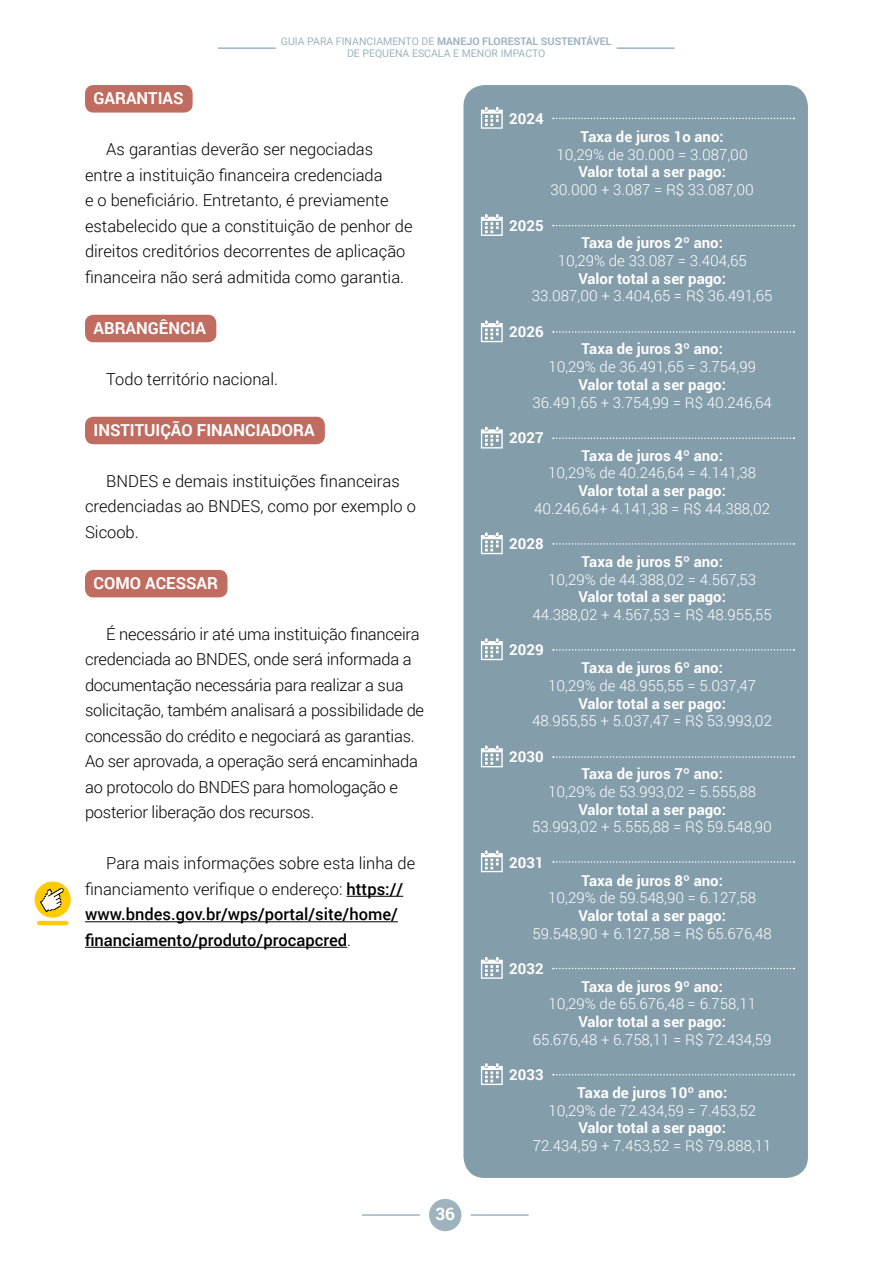
<style>
.page{position:relative;width:893px;height:1263px;background:#fff}
.page>*{position:absolute;margin:0;border:0;box-sizing:border-box;transform-origin:0 0}
.t1{font:700 17.25px "Roboto";color:#fff}
.t2{font:300 16.5px/25.5px "Roboto";letter-spacing:-.01em;color:#000}
.t3{font:500 16.5px/25.5px "Roboto";color:#000}
.t4{font:700 16.5px "Roboto";color:#fff}
.t5{font:300 15px "Roboto";color:#fff}
.t6{font:700 15px "Roboto";color:#fff}
.t7{font:10.5px/12px "Roboto";color:#9eb3be;text-align:center}
.s1{font-weight:700}
.s2{font-weight:300}
</style>
<div class="page">
<div style="left:429px;top:1199px;width:32px;height:32px;background:#9eb3be;border-radius:50%"></div>
<hr style="left:471px;top:1214px;width:58px;height:2px;background:#9eb3be">
<hr style="left:362px;top:1214px;width:58px;height:2px;background:#9eb3be">
<hr style="left:617px;top:47px;width:57px;height:2px;background:#9eb3be">
<hr style="left:218px;top:47px;width:58px;height:2px;background:#9eb3be">
<div style="left:85px;top:570px;width:142px;height:27px;background:#c06c60;border-radius:9px"></div>
<div style="left:85px;top:417px;width:240px;height:27px;background:#c06c60;border-radius:9px"></div>
<div style="left:85px;top:85px;width:108px;height:28px;background:#c06c60;border-radius:9px"></div>
<div style="left:85px;top:315px;width:131px;height:27px;background:#c06c60;border-radius:9px"></div>
<div style="left:463px;top:85px;width:345px;height:1093px;background:#849daa;border-radius:21px"></div>
<svg style="left:481px;top:107px;width:22px;height:22px"></svg>
<svg style="left:553px;top:118px;width:241px;height:1px"></svg>
<svg style="left:481px;top:214px;width:22px;height:22px"></svg>
<svg style="left:553px;top:225px;width:241px;height:1px"></svg>
<svg style="left:481px;top:320px;width:22px;height:22px"></svg>
<svg style="left:553px;top:331px;width:241px;height:2px"></svg>
<svg style="left:481px;top:427px;width:22px;height:21px"></svg>
<svg style="left:553px;top:437px;width:241px;height:2px"></svg>
<svg style="left:481px;top:532px;width:22px;height:22px"></svg>
<svg style="left:553px;top:543px;width:241px;height:2px"></svg>
<svg style="left:481px;top:638px;width:22px;height:22px"></svg>
<svg style="left:553px;top:649px;width:241px;height:2px"></svg>
<svg style="left:481px;top:745px;width:22px;height:22px"></svg>
<svg style="left:553px;top:756px;width:241px;height:2px"></svg>
<svg style="left:481px;top:850px;width:22px;height:22px"></svg>
<svg style="left:553px;top:861px;width:241px;height:2px"></svg>
<svg style="left:481px;top:957px;width:22px;height:22px"></svg>
<svg style="left:553px;top:968px;width:241px;height:1px"></svg>
<svg style="left:481px;top:1063px;width:22px;height:22px"></svg>
<svg style="left:553px;top:1074px;width:241px;height:1px"></svg>
<hr style="left:346px;top:896px;width:57px;height:1px;background:#000">
<hr style="left:85px;top:921px;width:313px;height:1px;background:#000">
<hr style="left:85px;top:947px;width:262px;height:1px;background:#000">
<div style="left:35px;top:881px;width:36px;height:37px;background:#ffcb05;border-radius:50%"></div>
<svg style="left:40px;top:888px;width:24px;height:24px"></svg>
<hr style="left:37px;top:921px;width:31px;height:4px;background:#ffcb05;border-radius:2px">
<p class="t7" style="left:281px;top:35px;width:332px">GUIA PARA FINANCIAMENTO DE <span class="s1">MANEJO FLORESTAL SUSTENTÁVEL<br></span>DE PEQUENA ESCALA E MENOR IMPACTO</p>
<p class="t4" style="left:94px;top:87px;width:22px">Garantias</p>
<p class="t2" style="left:85px;top:136px;width:329px;text-indent:21px">As garantias deverão ser negociadas entre a instituição financeira credenciada<br>e o beneficiário. Entretanto, é previamente estabelecido que a constituição de penhor de direitos creditórios decorrentes de aplicação financeira não será admitida como garantia.</p>
<p class="t4" style="left:94px;top:316px;width:23px">Abrang</p>
<p class="t4" style="left:159px;top:316px;width:20px">ência</p>
<p class="t2" style="left:106px;top:366px;width:173px">Todo território nacional.</p>
<p class="t4" style="left:94px;top:418px;width:15px">Institui</p>
<p class="t4" style="left:160px;top:418px;width:48px">ção financiadora</p>
<p class="t2" style="left:85px;top:468px;width:332px;text-indent:21px">BNDES e demais instituições financeiras credenciadas ao BNDES, como por exemplo o<br>Sicoob.</p>
<p class="t4" style="left:94px;top:571px;width:24px">Como</p>
<p class="t4" style="left:145px;top:571px;width:12px">acessar</p>
<p class="t2" style="left:85px;top:621px;width:341px;text-indent:21px">É necessário ir até uma instituição financeira credenciada ao BNDES, onde será informada a documentação necessária para realizar a sua solicitação, também analisará a possibilidade de concessão do crédito e negociará as garantias.<br>Ao ser aprovada, a operação será encaminhada ao protocolo do BNDES para homologação e posterior liberação dos recursos.</p>
<p class="t3" style="left:85px;top:850px;width:332px;text-indent:21px"><span class="s2">Para mais informações sobre esta linha de financiamento verifique o endereço:</span> https:// www.bndes.gov.br/wps/portal/site/home/ financiamento/produto/procapcred<span class="s2">.</span></p>
<p class="t1" style="left:435px;top:1202px;width:21px">36</p>
<p class="t6" style="left:509px;top:108px;width:36px">2024</p>
<p class="t6" style="left:581px;top:126px;width:145px">Taxa de juros 1o ano:</p>
<p class="t5" style="left:557px;top:144px;width:193px">10,29% de 30.000 = 3.087,00</p>
<p class="t6" style="left:578px;top:162px;width:149px">Valor total a ser pago:</p>
<p class="t5" style="left:550px;top:179px;width:205px">30.000 + 3.087 = R$ 33.087,00</p>
<p class="t6" style="left:509px;top:215px;width:36px">2025</p>
<p class="t6" style="left:581px;top:232px;width:143px">Taxa de juros 2º ano:</p>
<p class="t5" style="left:558px;top:250px;width:190px">10,29% de 33.087 = 3.404,65</p>
<p class="t6" style="left:578px;top:268px;width:149px">Valor total a ser pago:</p>
<p class="t5" style="left:532px;top:286px;width:242px">33.087,00 + 3.404,65 = R$ 36.491,65</p>
<p class="t6" style="left:509px;top:321px;width:36px">2026</p>
<p class="t6" style="left:581px;top:339px;width:143px">Taxa de juros 3º ano:</p>
<p class="t5" style="left:548px;top:356px;width:209px">10,29% de 36.491,65 = 3.754,99</p>
<p class="t6" style="left:578px;top:374px;width:149px">Valor total a ser pago:</p>
<p class="t5" style="left:533px;top:392px;width:241px">36.491,65 + 3.754,99 = R$ 40.246,64</p>
<p class="t6" style="left:509px;top:427px;width:36px">2027</p>
<p class="t6" style="left:581px;top:445px;width:143px">Taxa de juros 4º ano:</p>
<p class="t5" style="left:548px;top:463px;width:210px">10,29% de 40.246,64 = 4.141,38</p>
<p class="t6" style="left:578px;top:480px;width:149px">Valor total a ser pago:</p>
<p class="t5" style="left:534px;top:498px;width:238px">40.246,64+ 4.141,38 = R$ 44.388,02</p>
<p class="t6" style="left:509px;top:533px;width:36px">2028</p>
<p class="t6" style="left:581px;top:551px;width:143px">Taxa de juros 5º ano:</p>
<p class="t5" style="left:548px;top:569px;width:210px">10,29% de 44.388,02 = 4.567,53</p>
<p class="t6" style="left:578px;top:586px;width:149px">Valor total a ser pago:</p>
<p class="t5" style="left:532px;top:604px;width:241px">44.388,02 + 4.567,53 = R$ 48.955,55</p>
<p class="t6" style="left:509px;top:639px;width:36px">2029</p>
<p class="t6" style="left:581px;top:657px;width:143px">Taxa de juros 6º ano:</p>
<p class="t5" style="left:548px;top:675px;width:210px">10,29% de 48.955,55 = 5.037,47</p>
<p class="t6" style="left:578px;top:693px;width:149px">Valor total a ser pago:</p>
<p class="t5" style="left:532px;top:710px;width:241px">48.955,55 + 5.037,47 = R$ 53.993,02</p>
<p class="t6" style="left:509px;top:746px;width:36px">2030</p>
<p class="t6" style="left:581px;top:763px;width:143px">Taxa de juros 7º ano:</p>
<p class="t5" style="left:548px;top:781px;width:210px">10,29% de 53.993,02 = 5.555,88</p>
<p class="t6" style="left:578px;top:799px;width:149px">Valor total a ser pago:</p>
<p class="t5" style="left:532px;top:817px;width:241px">53.993,02 + 5.555,88 = R$ 59.548,90</p>
<p class="t6" style="left:509px;top:852px;width:36px">2031</p>
<p class="t6" style="left:581px;top:870px;width:143px">Taxa de juros 8º ano:</p>
<p class="t5" style="left:548px;top:887px;width:210px">10,29% de 59.548,90 = 6.127,58</p>
<p class="t6" style="left:578px;top:905px;width:149px">Valor total a ser pago:</p>
<p class="t5" style="left:532px;top:923px;width:241px">59.548,90 + 6.127,58 = R$ 65.676,48</p>
<p class="t6" style="left:509px;top:958px;width:36px">2032</p>
<p class="t6" style="left:581px;top:976px;width:143px">Taxa de juros 9º ano:</p>
<p class="t5" style="left:548px;top:994px;width:209px">10,29% de 65.676,48 = 6.758,11</p>
<p class="t6" style="left:578px;top:1011px;width:149px">Valor total a ser pago:</p>
<p class="t5" style="left:533px;top:1029px;width:240px">65.676,48 + 6.758,11 = R$ 72.434,59</p>
<p class="t6" style="left:509px;top:1064px;width:36px">2033</p>
<p class="t6" style="left:577px;top:1082px;width:152px">Taxa de juros 10º ano:</p>
<p class="t5" style="left:548px;top:1100px;width:209px">10,29% de 72.434,59 = 7.453,52</p>
<p class="t6" style="left:578px;top:1117px;width:149px">Valor total a ser pago:</p>
<p class="t5" style="left:533px;top:1135px;width:240px">72.434,59 + 7.453,52 = R$ 79.888,11</p>
</div>
